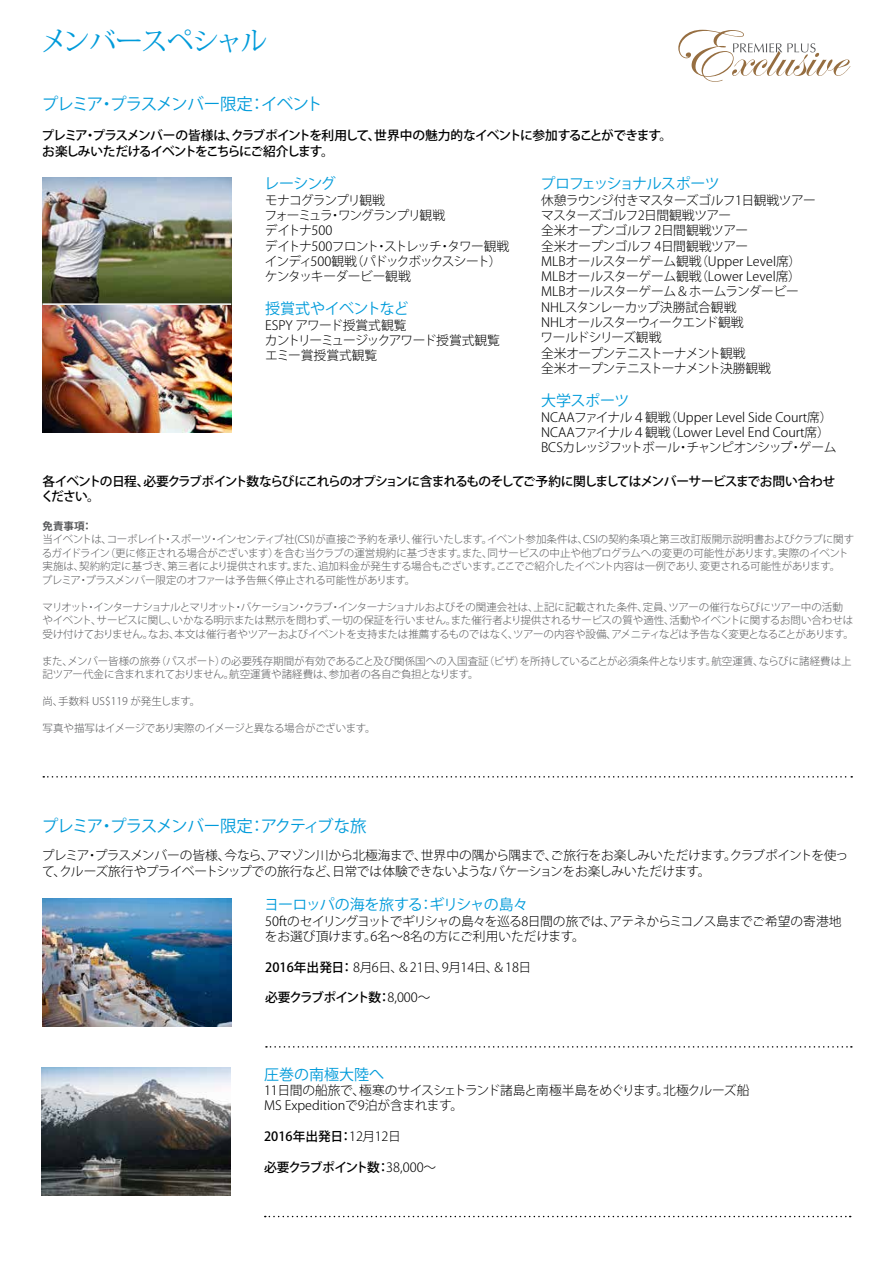
<style>
.page{position:relative;width:893px;height:1263px;background:#fff}
.page>*{position:absolute;margin:0;border:0;box-sizing:border-box;transform-origin:0 0}
.t1{font:27px "Koz Min Pro";letter-spacing:-.07em;color:#009bda}
.t2{font:16.5px "Koz Go Pro";letter-spacing:-.06em;color:#009bda}
.t3{font:15px "Koz Go Pro";letter-spacing:-.04em;color:#009bda}
.t4{font:15px "Koz Go Pro";letter-spacing:-.06em;color:#009bda}
.t5{font:15px "Koz Go Pro";color:#009bda}
.t6{font:300 12.75px/15.3px "Koz Go Pro";letter-spacing:-.03em;color:#000}
.t7{font:500 12.75px/15.3px "Koz Go Pro";letter-spacing:-.08em;color:#000}
.t8{font:300 12.75px/15.3px "Koz Go Pro";color:#000}
.t9{font:300 12.75px/15.3px "Koz Go Pro";letter-spacing:-.08em;color:#000}
.t10{font:300 12.75px/15.3px "Koz Go Pro";letter-spacing:-.01em;color:#000}
.t11{font:500 12.75px "Koz Go Pro";color:#000}
.t12{font:300 10.5px/13.5px "Koz Go Pro";letter-spacing:-.02em;color:#58595b}
.t13{font:300 10.5px "Koz Go Pro";letter-spacing:-.04em;color:#58595b}
.t14{font:300 10.5px "Koz Go Pro";color:#58595b}
.t15{font:700 10.5px "Koz Go Pro";color:#58595b}
.s1{font-weight:500}
.s2{font-weight:300}
</style>
<div class="page">
<img style="left:43px;top:177px;width:188px;height:255px">
<hr style="left:43px;top:303px;width:188px;height:2px;background:#fff">
<svg style="left:43px;top:776px;width:809px;height:1px"></svg>
<svg style="left:266px;top:1046px;width:586px;height:1px"></svg>
<svg style="left:678px;top:30px;width:172px;height:52px"></svg>
<img style="left:43px;top:898px;width:188px;height:129px">
<svg style="left:265px;top:1216px;width:586px;height:1px"></svg>
<img style="left:41px;top:1068px;width:189px;height:127px">
<h1 class="t1" style="left:40px;top:22px;width:229px">メンバースペシャル</h1>
<h2 class="t2" style="left:42px;top:94px;width:282px">プレミア・プラスメンバー限定：イベント</h2>
<p class="t7" style="left:42px;top:129px;width:632px">プレミア・プラスメンバーの皆様は、クラブポイントを利用して、世界中の魅力的なイベントに参加することができます。お楽しみいただけるイベントをこちらにご紹介します。</p>
<h3 class="t3" style="left:264px;top:174px;width:73px">レーシング</h3>
<p class="t9" style="left:265px;top:192px;width:246px">モナコグランプリ観戦<br>フォーミュラ・ワングランプリ観戦<br>デイトナ500<br>デイトナ500フロント・ストレッチ・タワー観戦インディ500観戦（パドックボックスシート）ケンタッキーダービー観戦</p>
<h3 class="t3" style="left:265px;top:299px;width:145px">授賞式やイベントなど</h3>
<p class="t6" style="left:265px;top:317px;width:237px">ESPY アワード授賞式観覧<br>カントリーミュージックアワード授賞式観覧エミー賞授賞式観覧</p>
<h3 class="t4" style="left:540px;top:174px;width:181px">プロフェッショナルスポーツ</h3>
<p class="t6" style="left:541px;top:192px;width:277px">休憩ラウンジ付きマスターズゴルフ1日観戦ツアーマスターズゴルフ2日間観戦ツアー<br>全米オープンゴルフ 2日間観戦ツアー<br>全米オープンゴルフ 4日間観戦ツアー<br>MLBオールスターゲーム観戦（Upper Level席）<br>MLBオールスターゲーム観戦（Lower Level席）<br>MLBオールスターゲーム＆ホームランダービー<br>NHLスタンレーカップ決勝試合観戦<br>NHLオールスターウィークエンド観戦<br>ワールドシリーズ観戦<br>全米オープンテニストーナメント観戦<br>全米オープンテニストーナメント決勝観戦</p>
<h3 class="t3" style="left:541px;top:391px;width:90px">大学スポーツ</h3>
<p class="t8" style="left:541px;top:409px;width:297px">NCAAファイナル４観戦（Upper Level Side Court席）<br>NCAAファイナル４観戦（Lower Level End Court席）<br>BCSカレッジフットボール・チャンピオンシップ・ゲーム</p>
<p class="t7" style="left:41px;top:474px;width:796px">各イベントの日程、必要クラブポイント数ならびにこれらのオプションに含まれるものそしてご予約に関しましてはメンバーサービスまでお問い合わせください。</p>
<p class="t15" style="left:43px;top:519px;width:51px">免責事項：</p>
<p class="t12" style="left:42px;top:532px;width:814px">当イベントは、コーポレイト・スポーツ・インセンティブ社(CSI)が直接ご予約を承り、催行いたします。イベント参加条件は、CSIの契約条項と第三改訂版開示説明書およびクラブに関するガイドライン（更に修正される場合がございます）を含む当クラブの運営規約に基づきます。また、同サービスの中止や他プログラムへの変更の可能性があります。実際のイベント実施は、契約約定に基づき、第三者により提供されます。また、追加料金が発生する場合もございます。ここでご紹介したイベント内容は一例であり、変更される可能性があります。<br>プレミア・プラスメンバー限定のオファーは予告無く停止される可能性があります。</p>
<p class="t12" style="left:43px;top:600px;width:813px">マリオット・インターナショナルとマリオット・バケーション・クラブ・インターナショナルおよびその関連会社は、上記に記載された条件、定員、ツアーの催行ならびにツアー中の活動やイベント、サービスに関し、いかなる明示または黙示を問わず、一切の保証を行いません。また催行者より提供されるサービスの質や適性、活動やイベントに関するお問い合わせは受け付けておりません。なお、本文は催行者やツアーおよびイベントを支持または推薦するものではなく、ツアーの内容や設備、アメニティなどは予告なく変更となることがあります。</p>
<p class="t12" style="left:42px;top:654px;width:811px">また、メンバー皆様の旅券（パスポート）の必要残存期間が有効であること及び関係国への入国査証（ビザ）を所持していることが必須条件となります。航空運賃、ならびに諸経費は上記ツアー代金に含まれまれておりません。航空運賃や諸経費は、参加者の各自ご負担となります。</p>
<p class="t14" style="left:43px;top:694px;width:159px">尚、手数料 US$119 が発生します。</p>
<p class="t13" style="left:43px;top:721px;width:335px">写真や描写はイメージであり実際のイメージと異なる場合がございます。</p>
<h2 class="t2" style="left:42px;top:815px;width:327px">プレミア・プラスメンバー限定：アクティブな旅</h2>
<p class="t6" style="left:42px;top:848px;width:808px">プレミア・プラスメンバーの皆様、今なら、アマゾン川から北極海まで、世界中の隅から隅まで、ご旅行をお楽しみいただけます。クラブポイントを使って、クルーズ旅行やプライベートシップでの旅行など、日常では体験できないようなバケーションをお楽しみいただけます。</p>
<h3 class="t3" style="left:264px;top:895px;width:266px">ヨーロッパの海を旅する：ギリシャの島々</h3>
<p class="t6" style="left:265px;top:913px;width:578px">50ftのセイリングヨットでギリシャの島々を巡る8日間の旅では、アテネからミコノス島までご希望の寄港地をお選び頂けます。6名～8名の方にご利用いただけます。</p>
<p class="t6" style="left:265px;top:959px;width:268px"><span class="s1">2016年出発日：</span> 8月6日、＆21日、9月14日、＆18日</p>
<p class="t7" style="left:265px;top:990px;width:167px">必要クラブポイント数：<span class="s2">8,000～</span></p>
<h3 class="t5" style="left:264px;top:1064px;width:122px">圧巻の南極大陸へ</h3>
<p class="t10" style="left:264px;top:1083px;width:487px">11日間の船旅で、極寒のサイスシェトランド諸島と南極半島をめぐります。北極クルーズ船<br>MS Expeditionで9泊が含まれます。</p>
<p class="t11" style="left:264px;top:1128px;width:138px">2016年出発日：<span class="s2">12月12日</span></p>
<p class="t7" style="left:264px;top:1160px;width:174px">必要クラブポイント数：<span class="s2">38,000～</span></p>
</div>
